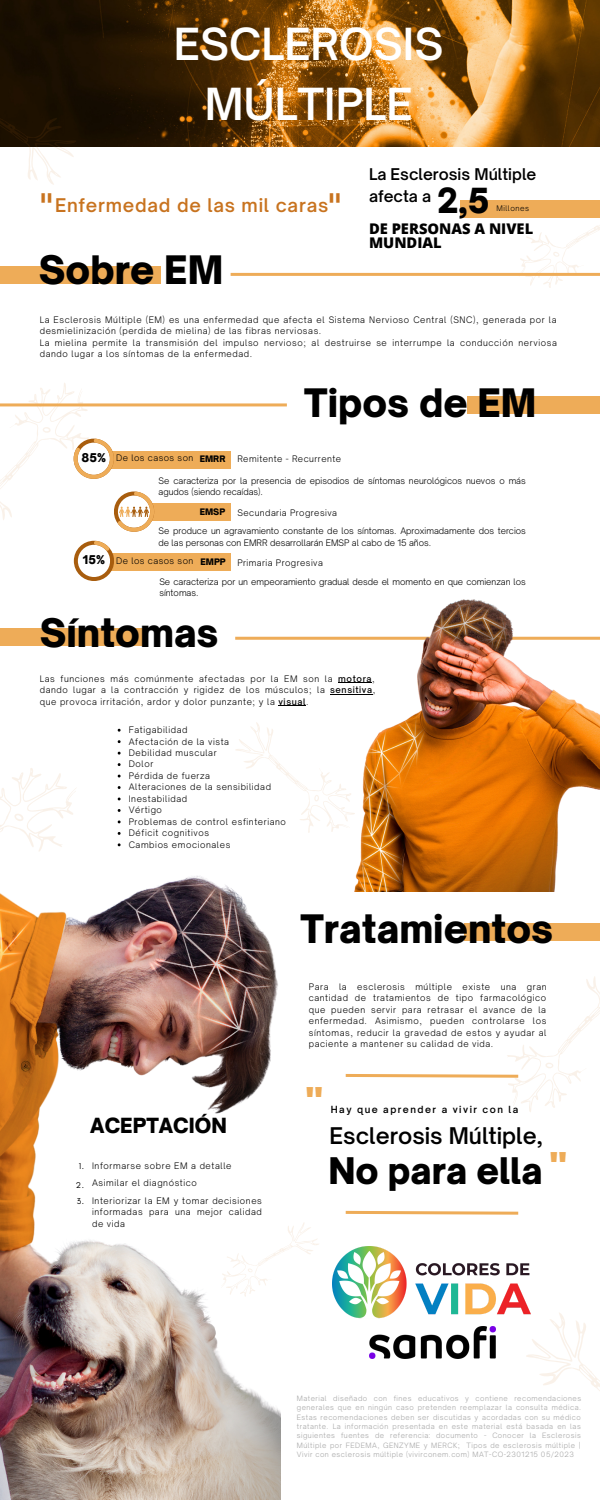
<style>
.page{position:relative;width:600px;height:1500px;background:#fff}
.page>*{position:absolute;margin:0;border:0;box-sizing:border-box;transform-origin:0 0}
.t1{font:600 42.3px/59.2px "Open Sauce One";color:#fff;text-align:center}
.t2{font:900 37.6px "Open Sauce One";color:#000}
.t3{font:800 37.5px "Open Sans";color:#eeac58}
.t4{font:900 35.1px "Open Sauce One";color:#000}
.t5{font:600 35.1px "Open Sauce One";color:#c8731f}
.t6{font:900 33.1px "Open Sauce One";color:#000}
.t7{font:600 22px "Open Sauce One";color:#000}
.t8{font:900 20px "Open Sauce One";color:#000}
.t9{font:600 18.1px "Open Sauce One";letter-spacing:.045em;color:#c8731f}
.t10{font:600 15.5px/21.5px "Open Sauce One";color:#000}
.t11{font:800 14.7px/14.1px "Open Sans";color:#000}
.t12{font:900 11.6px "Open Sauce One";color:#000}
.t13{font:600 9.4px "Open Sauce One";letter-spacing:.155em;color:#000}
.t14{font:300 8.6px/11.5px "Open Sauce One";letter-spacing:.07em;color:#000;text-align:justify}
.t15{font:300 8.6px/11.5px "Open Sauce One";color:#000}
.t16{font:300 8.6px "Open Sauce One";letter-spacing:.05em;color:#000}
.t17{font:900 8.6px "Open Sauce One";color:#000}
.t18{font:8.6px "Glacial Indifference";color:#000}
.t19{font:300 7.4px "Open Sauce One";letter-spacing:.07em;color:#000}
.t20{font:300 7px/9.3px "Open Sauce One";letter-spacing:.07em;color:#a6a6a6;text-align:justify}
.s1{font-weight:500}
</style>
<div class="page">
<img style="left:0;top:0;width:600px;height:147px">
<div style="left:0;top:266px;width:161px;height:17px;background:#eeac58"></div>
<svg style="left:0;top:24px;width:96px;height:161px"></svg>
<div style="left:461px;top:200px;width:139px;height:18px;background:#eeac58"></div>
<svg style="left:502px;top:225px;width:98px;height:63px"></svg>
<div style="left:111px;top:451px;width:120px;height:17px;background:#eeac58"></div>
<div style="left:150px;top:504px;width:80px;height:17px;background:#eeac58"></div>
<div style="left:111px;top:554px;width:120px;height:17px;background:#eeac58"></div>
<hr style="left:235px;top:637px;width:365px;height:3px;background:#eeac58">
<img style="left:313px;top:599px;width:287px;height:293px">
<hr style="left:338px;top:682px;width:34px;height:1px;background:#000">
<hr style="left:330px;top:694px;width:43px;height:1px;background:#000">
<svg style="left:278px;top:705px;width:28px;height:1px"></svg>
<svg style="left:526px;top:1313px;width:74px;height:78px"></svg>
<img style="left:369px;top:1327px;width:126px;height:32px">
<svg style="left:236px;top:716px;width:135px;height:135px"></svg>
<svg style="left:280px;top:1223px;width:39px;height:31px"></svg>
<img style="left:0;top:876px;width:280px;height:624px">
<div style="left:0;top:628px;width:148px;height:18px;background:#eeac58"></div>
<div style="left:468px;top:397px;width:132px;height:17px;background:#eeac58"></div>
<div style="left:464px;top:923px;width:136px;height:17px;background:#eeac58"></div>
<img style="left:333px;top:1247px;width:198px;height:72px">
<hr style="left:231px;top:273px;width:369px;height:3px;background:#eeac58">
<hr style="left:0;top:403px;width:287px;height:3px;background:#eeac58">
<svg style="left:345px;top:976px;width:255px;height:136px"></svg>
<svg style="left:345px;top:1210px;width:174px;height:5px"></svg>
<svg style="left:0;top:768px;width:100px;height:170px"></svg>
<svg style="left:0;top:383px;width:154px;height:198px"></svg>
<p class="t1" style="left:174px;top:15px;width:271px">ESCLEROSIS<br>MÚLTIPLE</p>
<p class="t5" style="left:40px;top:185px;width:14px">"</p>
<p class="t5" style="left:328px;top:185px;width:14px">"</p>
<p class="t9" style="left:55px;top:194px;width:275px">Enfermedad de las mil caras</p>
<p class="t2" style="left:39px;top:246px;width:186px">Sobre EM</p>
<p class="t10" style="left:369px;top:163px;width:169px">La Esclerosis Múltiple afecta a</p>
<p class="t11" style="left:369px;top:222px;width:166px">DE PERSONAS A NIVEL<br>MUNDIAL</p>
<p class="t6" style="left:437px;top:180px;width:54px">2,5</p>
<p class="t19" style="left:496px;top:204px;width:34px">Millones</p>
<p class="t14" style="left:40px;top:314px;width:518px">La Esclerosis Múltiple (EM) es una enfermedad que afecta el Sistema Nervioso Central (SNC), generada por la desmielinización (perdida de mielina) de las fibras nerviosas.</p>
<p class="t14" style="left:40px;top:337px;width:519px">La mielina permite la transmisión del impulso nervioso; al destruirse se interrumpe la conducción nerviosa dando lugar a los síntomas de la enfermedad.</p>
<p class="t2" style="left:304px;top:380px;width:234px">Tipos de EM</p>
<p class="t12" style="left:82px;top:451px;width:26px">85%</p>
<p class="t12" style="left:83px;top:553px;width:23px">15%</p>
<p class="t16" style="left:116px;top:453px;width:79px">De los casos son</p>
<p class="t17" style="left:200px;top:453px;width:27px">EMRR</p>
<p class="t16" style="left:237px;top:454px;width:105px">Remitente - Recurrente</p>
<p class="t15" style="left:159px;top:475px;width:369px">Se caracteriza por la presencia de episodios de síntomas neurológicos nuevos o más agudos (siendo recaídas).</p>
<p class="t15" style="left:159px;top:525px;width:369px">Se produce un agravamiento constante de los síntomas. Aproximadamente dos tercios de las personas con EMRR desarrollarán EMSP al cabo de 15 años.</p>
<p class="t15" style="left:159px;top:576px;width:368px">Se caracteriza por un empeoramiento gradual desde el momento en que comienzan los síntomas.</p>
<p class="t17" style="left:200px;top:506px;width:27px">EMSP</p>
<p class="t16" style="left:237px;top:507px;width:101px">Secundaria Progresiva</p>
<p class="t16" style="left:116px;top:556px;width:79px">De los casos son</p>
<p class="t17" style="left:201px;top:556px;width:27px">EMPP</p>
<p class="t16" style="left:237px;top:557px;width:87px">Primaria Progresiva</p>
<p class="t2" style="left:40px;top:609px;width:180px">Síntomas</p>
<p class="t14" style="left:40px;top:673px;width:337px">Las funciones más comúnmente afectadas por la EM son la <span class="s1">motora</span>, dando lugar a la contracción y rigidez de los músculos; la <span class="s1">sensitiva</span>, que provoca irritación, ardor y dolor punzante; y la <span class="s1">visual</span>.</p>
<p class="t14" style="left:129px;top:724px;width:60px">Fatigabilidad</p>
<p class="t14" style="left:129px;top:736px;width:102px">Afectación de la vista</p>
<p class="t14" style="left:129px;top:747px;width:89px">Debilidad muscular</p>
<p class="t14" style="left:129px;top:758px;width:26px">Dolor</p>
<p class="t14" style="left:129px;top:770px;width:83px">Pérdida de fuerza</p>
<p class="t14" style="left:129px;top:781px;width:144px">Alteraciones de la sensibilidad</p>
<p class="t14" style="left:129px;top:793px;width:60px">Inestabilidad</p>
<p class="t14" style="left:129px;top:804px;width:35px">Vértigo</p>
<p class="t14" style="left:129px;top:816px;width:159px">Problemas de control esfinteriano</p>
<p class="t14" style="left:129px;top:827px;width:82px">Déficit cognitivos</p>
<p class="t14" style="left:129px;top:839px;width:103px">Cambios emocionales</p>
<p class="t2" style="left:300px;top:906px;width:254px">Tratamientos</p>
<p class="t14" style="left:309px;top:981px;width:239px">Para la esclerosis múltiple existe una gran cantidad de tratamientos de tipo farmacológico que pueden servir para retrasar el avance de la enfermedad. Asimismo, pueden controlarse los síntomas, reducir la gravedad de estos y ayudar al paciente a mantener su calidad de vida.</p>
<p class="t8" style="left:90px;top:1113px;width:138px">ACEPTACIÓN</p>
<p class="t18" style="left:79px;top:1160px;width:7px">1.</p>
<p class="t14" style="left:92px;top:1160px;width:141px">Informarse sobre EM a detalle</p>
<p class="t18" style="left:76px;top:1180px;width:10px">2.</p>
<p class="t18" style="left:77px;top:1196px;width:9px">3.</p>
<p class="t14" style="left:92px;top:1177px;width:106px">Asimilar el diagnóstico</p>
<p class="t14" style="left:92px;top:1195px;width:171px">Interiorizar la EM y tomar decisiones informadas para una mejor calidad de vida</p>
<p class="t3" style="left:305px;top:1074px;width:21px">"</p>
<p class="t13" style="left:331px;top:1103px;width:189px">Hay que aprender a vivir con la</p>
<p class="t7" style="left:330px;top:1122px;width:215px">Esclerosis Múltiple,</p>
<p class="t4" style="left:328px;top:1149px;width:216px">No para ella</p>
<p class="t3" style="left:548px;top:1139px;width:21px">"</p>
<p class="t20" style="left:297px;top:1394px;width:286px">Material diseñado con fines educativos y contiene recomendaciones generales que en ningún caso pretenden reemplazar la consulta médica.<br>Estas recomendaciones deben ser discutidas y acordadas con su médico tratante. La información presentada en este material está basada en las siguientes fuentes de referencia: documento - Conocer la Esclerosis Múltiple por FEDEMA, GENZYME y MERCK; Tipos de esclerosis múltiple | Vivir con esclerosis múltiple (vivirconem.com) MAT-CO-2301215 05/2023</p>
</div>
